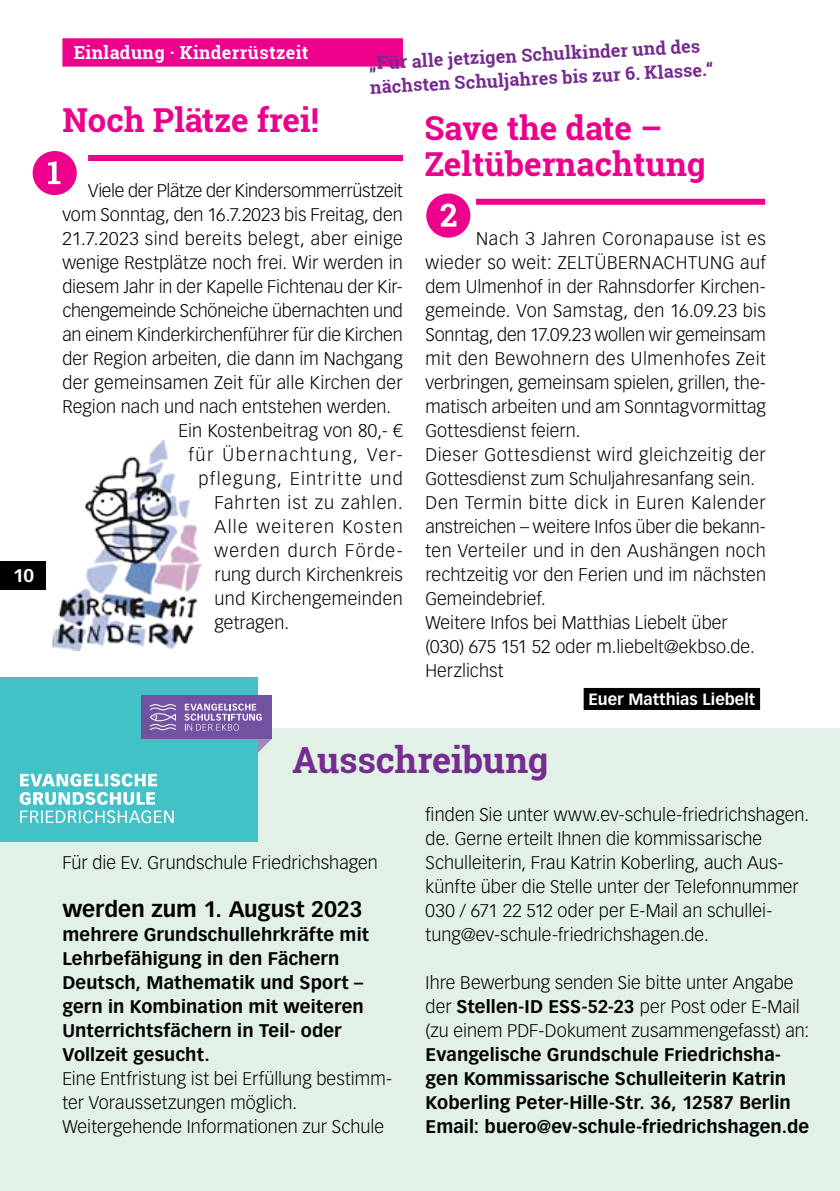
<style>
.page{position:relative;width:840px;height:1191px;background:#fff}
.page>*{position:absolute;margin:0;border:0;box-sizing:border-box;transform-origin:0 0}
.t1{font:700 36px "Roboto Slab";letter-spacing:-.01em;color:#762b90}
.t2{font:700 33px/36px "Roboto Slab";color:#ec008c}
.t3{font:700 22px "Vectora LT Std";letter-spacing:-.005em;color:#000}
.t4{font:300 18px/24px "Vectora LT Std";letter-spacing:.005em;color:#000}
.t5{font:700 18px/24px "Vectora LT Std";letter-spacing:.005em;color:#000}
.t6{font:300 18px "Vectora LT Std";letter-spacing:-.015em;color:#000}
.t7{font:700 18px/24px "Roboto Slab";color:#762b90}
.t8{font:300 18px "Vectora LT Std";letter-spacing:.03em;color:#000}
.t9{font:700 18px "Roboto Slab";letter-spacing:.02em;color:#fff}
.t10{font:300 18px "Vectora LT Std";letter-spacing:.07em;color:#000}
.t11{font:300 18px "Vectora LT Std";letter-spacing:.09em;color:#000}
.t12{font:300 18px "Vectora LT Std";letter-spacing:.05em;color:#000}
.t13{font:300 18px "Vectora LT Std";letter-spacing:.075em;color:#000}
.t14{font:300 18px "Vectora LT Std";letter-spacing:.065em;color:#000}
.t15{font:700 18px "Vectora LT Std";color:#fff}
.t16{font:700 16px "Vectora LT Std";color:#fff}
.s1{font-weight:700}
</style>
<div class="page">
<div style="left:88px;top:155px;width:315px;height:6px;background:#ec008c"></div>
<svg style="left:62px;top:38px;width:341px;height:29px;background:#ec058e"></svg>
<div style="left:0;top:729px;width:839px;height:462px;background:#e2f1e6"></div>
<div style="left:0;top:677px;width:257px;height:164px;background:#42c1c7"></div>
<svg style="left:20px;top:792px;width:153px;height:31px"></svg>
<svg style="left:20px;top:773px;width:137px;height:13px"></svg>
<svg style="left:257px;top:739px;width:14px;height:14px"></svg>
<div style="left:141px;top:695px;width:130px;height:44px;background:#7251a1"></div>
<svg style="left:184px;top:703px;width:77px;height:27px"></svg>
<svg style="left:150px;top:704px;width:26px;height:26px"></svg>
<div style="left:33px;top:151px;width:44px;height:44px;background:#ec008c;border-radius:50%"></div>
<svg style="left:48px;top:161px;width:12px;height:23px"></svg>
<div style="left:426px;top:193px;width:44px;height:45px;background:#ec008c;border-radius:50%"></div>
<svg style="left:440px;top:203px;width:16px;height:24px"></svg>
<div style="left:476px;top:199px;width:288px;height:6px;background:#ec008c"></div>
<img style="left:38px;top:440px;width:163px;height:211px">
<div style="left:583px;top:688px;width:176px;height:22px;background:#000"></div>
<div style="left:0;top:561px;width:45px;height:28px;background:#000"></div>
<p class="t15" style="left:13px;top:565px;width:22px">10</p>
<p class="t9" style="left:74px;top:40px;width:236px">Einladung · Kinderrüstzeit</p>
<p class="t7" style="left:368px;top:51px;width:345px;rotate:-3deg">„Für alle jetzigen Schulkinder und des nächsten Schuljahres bis zur 6. Klasse.“</p>
<h2 class="t2" style="left:62px;top:102px;width:258px">Noch Plätze frei!</h2>
<p class="t6" style="left:88px;top:180px;width:316px">Viele der Plätze der Kindersommerrüstzeit</p>
<p class="t4" style="left:62px;top:203px;width:341px">vom Sonntag, den 16.7.2023 bis Freitag, den</p>
<p class="t8" style="left:62px;top:228px;width:342px">21.7.2023 sind bereits belegt, aber einige</p>
<p class="t4" style="left:62px;top:251px;width:341px">wenige Restplätze noch frei. Wir werden in</p>
<p class="t4" style="left:62px;top:275px;width:342px">diesem Jahr in der Kapelle Fichtenau der Kir-</p>
<p class="t6" style="left:62px;top:300px;width:342px">chengemeinde Schöneiche übernachten und</p>
<p class="t4" style="left:62px;top:323px;width:341px">an einem Kinderkirchenführer für die Kirchen</p>
<p class="t4" style="left:62px;top:347px;width:341px">der Region arbeiten, die dann im Nachgang</p>
<p class="t4" style="left:62px;top:370px;width:341px">der gemeinsamen Zeit für alle Kirchen der</p>
<p class="t4" style="left:62px;top:394px;width:330px">Region nach und nach entstehen werden.</p>
<p class="t4" style="left:178px;top:418px;width:225px">Ein Kostenbeitrag von 80,- €</p>
<p class="t11" style="left:188px;top:444px;width:216px">für Übernachtung, Ver-</p>
<p class="t10" style="left:198px;top:468px;width:205px">pflegung, Eintritte und</p>
<p class="t12" style="left:214px;top:492px;width:189px">Fahrten ist zu zahlen.</p>
<p class="t13" style="left:214px;top:516px;width:190px">Alle weiteren Kosten</p>
<p class="t14" style="left:214px;top:540px;width:189px">werden durch Förde-</p>
<p class="t4" style="left:214px;top:562px;width:189px">rung durch Kirchenkreis</p>
<p class="t4" style="left:214px;top:586px;width:189px">und Kirchengemeinden</p>
<p class="t4" style="left:214px;top:610px;width:76px">getragen.</p>
<h2 class="t2" style="left:424px;top:110px;width:282px">Save the date –<br>Zeltübernachtung</h2>
<p class="t4" style="left:425px;top:227px;width:342px;text-indent:51px">Nach 3 Jahren Coronapause ist es wieder so weit: ZELTÜBERNACHTUNG auf dem Ulmenhof in der Rahnsdorfer Kirchen&shy;gemeinde. Von Samstag, den 16.09.23 bis Sonntag, den 17.09.23 wollen wir gemeinsam mit den Bewohnern des Ulmenhofes Zeit verbringen, gemeinsam spielen, grillen, the&shy;matisch arbeiten und am Sonntagvormittag Gottesdienst feiern.<br>Dieser Gottesdienst wird gleichzeitig der Gottesdienst zum Schuljahresanfang sein.<br>Den Termin bitte dick in Euren Kalender anstreichen – weitere Infos über die bekann&shy;ten Verteiler und in den Aushängen noch rechtzeitig vor den Ferien und im nächsten Gemeindebrief.<br>Weitere Infos bei Matthias Liebelt über (030) 675 151 52 oder m.liebelt@ekbso.de.<br>Herzlichst</p>
<p class="t16" style="left:588px;top:689px;width:168px">Euer Matthias Liebelt</p>
<h1 class="t1" style="left:292px;top:735px;width:257px">Ausschreibung</h1>
<p class="t4" style="left:62px;top:851px;width:317px">Für die Ev. Grundschule Friedrichshagen</p>
<p class="t3" style="left:62px;top:896px;width:301px">werden zum 1. August 2023</p>
<p class="t5" style="left:62px;top:922px;width:308px">mehrere Grundschullehrkräfte mit<br>Lehrbefähigung in den Fächern<br>Deutsch, Mathematik und Sport – gern in Kombination mit weiteren<br>Unterrichtsfächern in Teil- oder<br>Vollzeit gesucht.</p>
<p class="t4" style="left:62px;top:1067px;width:331px">Eine Entfristung ist bei Erfüllung bestimm&shy;ter Voraussetzungen möglich.<br>Weitergehende Informationen zur Schule</p>
<p class="t4" style="left:425px;top:803px;width:385px">finden Sie unter www.ev-schule-friedrichshagen. de. Gerne erteilt Ihnen die kommissarische Schulleiterin, Frau Katrin Koberling, auch Aus&shy;künfte über die Stelle unter der Telefonnummer 030 / 671 22 512 oder per E-Mail an schullei&shy;tung@ev-schule-friedrichshagen.de.</p>
<p class="t4" style="left:425px;top:970px;width:385px">Ihre Bewerbung senden Sie bitte unter Angabe der <span class="s1">Stellen-ID ESS-52-23</span> per Post oder E-Mail (zu einem PDF-Dokument zusammengefasst) an:</p>
<p class="t5" style="left:425px;top:1042px;width:385px">Evangelische Grundschule Friedrichsha&shy;gen Kommissarische Schulleiterin Katrin Koberling Peter-Hille-Str. 36, 12587 Berlin Email: buero@ev-schule-friedrichshagen.de</p>
</div>
